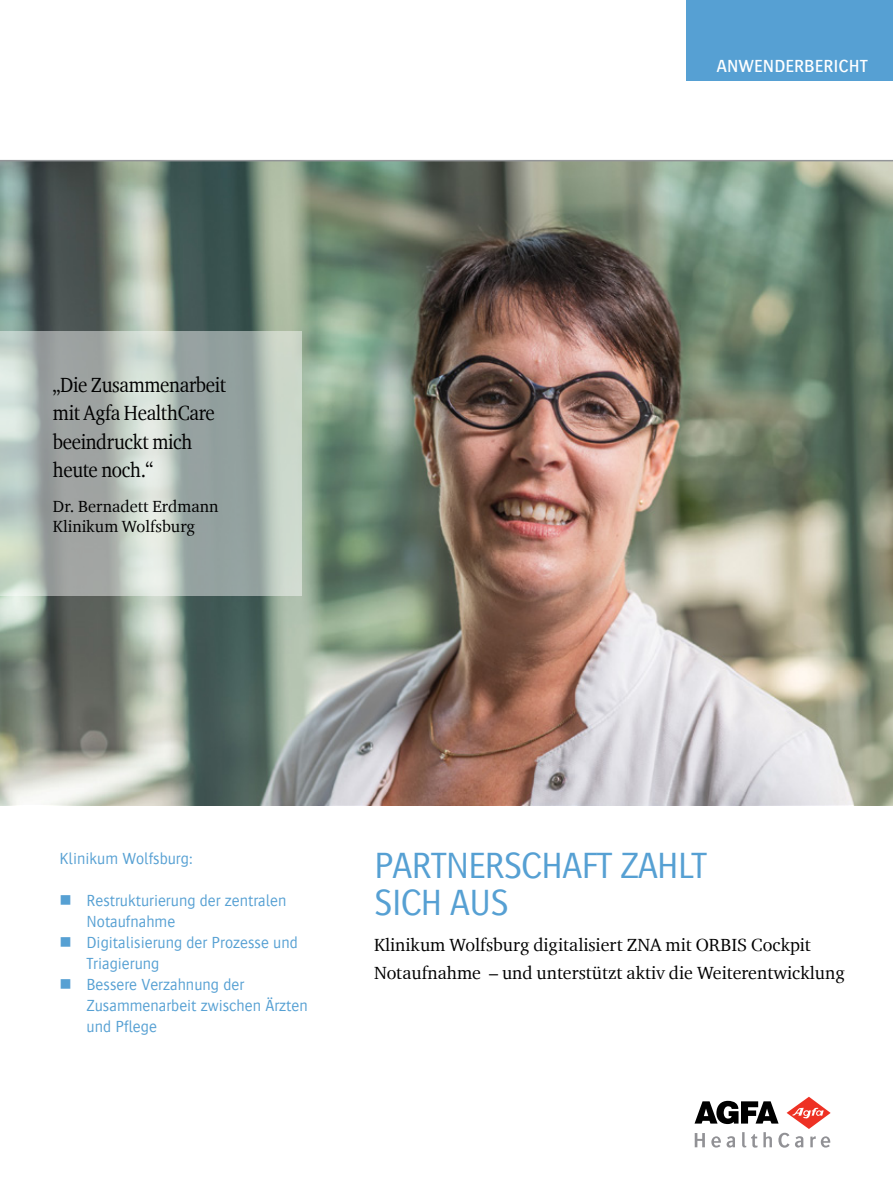
<style>
.page{position:relative;width:893px;height:1191px;background:#fff}
.page>*{position:absolute;margin:0;border:0;box-sizing:border-box;transform-origin:0 0}
.t1{font:300 37.5px/37.5px "Bosis For Agfa";letter-spacing:-.03em;color:#56a0d3}
.t2{font:21px/28.5px "Charter ITC For Agfa";letter-spacing:-.02em;color:#000;scale:.91 1}
.t3{font:18px/27px "Charter ITC For Agfa";color:#000}
.t4{font:500 18px "Bosis For Agfa";color:#fff}
.t5{font:300 16.5px/21px "Bosis For Agfa";color:#56a0d3}
.t6{font:16.5px/19.8px "Charter ITC For Agfa";color:#000}
</style>
<div class="page">
<img style="left:0;top:161px;width:893px;height:644px">
<hr style="left:0;top:160px;width:893px;height:1px;background:#939598">
<div style="left:686px;top:0;width:207px;height:81px;background:#56a0d3"></div>
<svg style="left:694px;top:1096px;width:137px;height:51px"></svg>
<svg style="left:0;top:331px;width:302px;height:264px"></svg>
<p class="t2" style="left:53px;top:369px;width:192px">„Die Zusammenarbeit mit Agfa HealthCare beeindruckt mich heute noch.“</p>
<p class="t6" style="left:53px;top:496px;width:167px">Dr. Bernadett Erdmann<br>Klinikum Wolfsburg</p>
<p class="t4" style="left:716px;top:56px;width:153px">ANWENDERBERICHT</p>
<p class="t5" style="left:60px;top:848px;width:135px">Klinikum Wolfsburg:</p>
<p class="t5" style="left:87px;top:890px;width:201px;text-indent:-27px">■ Restrukturierung der zentralen<br>Notaufnahme</p>
<p class="t5" style="left:87px;top:932px;width:213px;text-indent:-27px">■ Digitalisierung der Prozesse und<br>Triagierung</p>
<p class="t5" style="left:87px;top:974px;width:223px;text-indent:-27px">■ Bessere Verzahnung der<br>Zusammenarbeit zwischen Ärzten und Pflege</p>
<h1 class="t1" style="left:374px;top:846px;width:335px">Partnerschaft zahlt sich aus</h1>
<p class="t3" style="left:374px;top:931px;width:472px">Klinikum Wolfsburg digitalisiert ZNA mit ORBIS Cockpit<br>Notaufnahme – und unterstützt aktiv die Weiterentwicklung</p>
</div>
